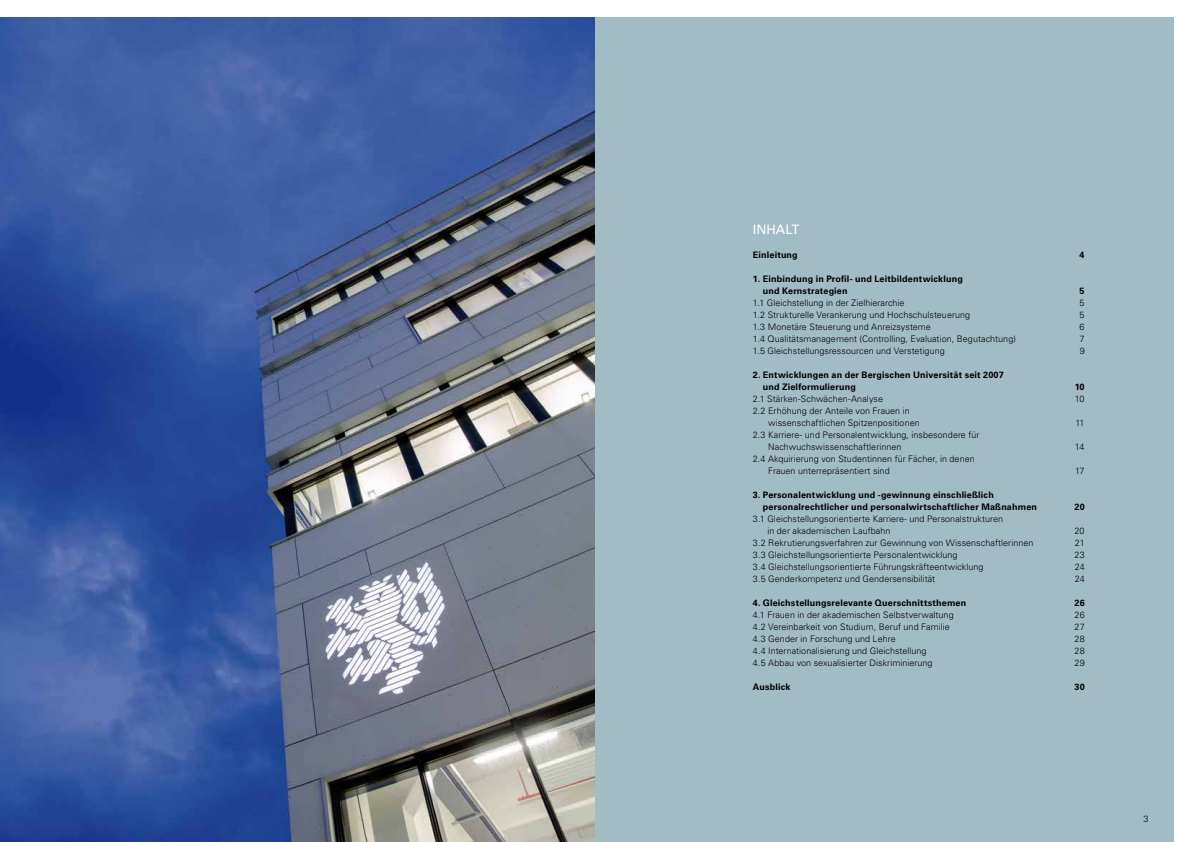
<style>
.page{position:relative;width:1191px;height:842px;background:#fff}
.page>*{position:absolute;margin:0;border:0;box-sizing:border-box;transform-origin:0 0}
.t1{font:13px "Univers LT Pro 55 Roman";letter-spacing:-.005em;color:#fff}
.t2{font:300 9px/12px "Univers LT Pro 45";letter-spacing:.005em;color:#000}
.t3{font:700 9px/12px "Univers LT Pro 65";letter-spacing:.02em;color:#000}
</style>
<div class="page">
<img style="left:0;top:17px;width:595px;height:825px">
<div style="left:595px;top:17px;width:579px;height:825px;background:#a2bcc5"></div>
<h1 class="t1" style="left:753px;top:222px;width:48px">INHALT</h1>
<p class="t3" style="left:753px;top:249px;width:46px">Einleitung</p>
<p class="t3" style="left:1079px;top:249px;width:7px">4</p>
<p class="t3" style="left:763px;top:273px;width:201px;text-indent:-10px">1. Einbindung in Profil- und Leitbildentwicklung und Kernstrategien</p>
<p class="t3" style="left:1079px;top:285px;width:7px">5</p>
<p class="t2" style="left:753px;top:297px;width:153px">1.1 Gleichstellung in der Zielhierarchie</p>
<p class="t2" style="left:1079px;top:297px;width:7px">5</p>
<p class="t2" style="left:753px;top:309px;width:219px">1.2 Strukturelle Verankerung und Hochschulsteuerung</p>
<p class="t2" style="left:1079px;top:309px;width:7px">5</p>
<p class="t2" style="left:753px;top:321px;width:180px">1.3 Monetäre Steuerung und Anreizsysteme</p>
<p class="t2" style="left:1079px;top:321px;width:7px">6</p>
<p class="t2" style="left:753px;top:333px;width:264px">1.4 Qualitätsmanagement (Controlling, Evaluation, Begutachtung)</p>
<p class="t2" style="left:1079px;top:333px;width:7px">7</p>
<p class="t2" style="left:753px;top:345px;width:193px">1.5 Gleichstellungsressourcen und Verstetigung</p>
<p class="t2" style="left:1079px;top:345px;width:7px">9</p>
<p class="t3" style="left:763px;top:369px;width:242px;text-indent:-10px">2. Entwicklungen an der Bergischen Universität seit 2007 und Zielformulierung</p>
<p class="t3" style="left:1074px;top:381px;width:11px">10</p>
<p class="t2" style="left:753px;top:393px;width:132px">2.1 Stärken-Schwächen-Analyse</p>
<p class="t2" style="left:1075px;top:393px;width:11px">10</p>
<p class="t2" style="left:768px;top:405px;width:153px;text-indent:-15px">2.2 Erhöhung der Anteile von Frauen in wissenschaftlichen Spitzenpositionen</p>
<p class="t2" style="left:1075px;top:417px;width:11px">11</p>
<p class="t2" style="left:768px;top:429px;width:213px;text-indent:-15px">2.3 Karriere- und Personalentwicklung, insbesondere für<br>Nachwuchswissenschaftlerinnen</p>
<p class="t2" style="left:768px;top:453px;width:208px;text-indent:-15px">2.4 Akquirierung von Studentinnen für Fächer, in denen<br>Frauen unterrepräsentiert sind</p>
<p class="t3" style="left:763px;top:489px;width:276px;text-indent:-10px">3. Personalentwicklung und -gewinnung einschließlich personalrechtlicher und personalwirtschaftlicher Maßnahmen</p>
<p class="t2" style="left:767px;top:513px;width:237px;text-indent:-14px">3.1 Gleichstellungsorientierte Karriere- und Personalstrukturen in der akademischen Laufbahn</p>
<p class="t2" style="left:1075px;top:441px;width:11px">14</p>
<p class="t2" style="left:1075px;top:465px;width:11px">17</p>
<p class="t3" style="left:1074px;top:501px;width:12px">20</p>
<p class="t2" style="left:1074px;top:525px;width:12px">20</p>
<p class="t2" style="left:753px;top:537px;width:282px">3.2 Rekrutierungsverfahren zur Gewinnung von Wissenschaftlerinnen</p>
<p class="t2" style="left:1074px;top:537px;width:11px">21</p>
<p class="t2" style="left:753px;top:549px;width:206px">3.3 Gleichstellungsorientierte Personalentwicklung</p>
<p class="t2" style="left:1074px;top:549px;width:12px">23</p>
<p class="t2" style="left:753px;top:561px;width:232px">3.4 Gleichstellungsorientierte Führungskräfteentwicklung</p>
<p class="t2" style="left:1074px;top:561px;width:11px">24</p>
<p class="t2" style="left:753px;top:573px;width:184px">3.5 Genderkompetenz und Gendersensibilität</p>
<p class="t2" style="left:1074px;top:573px;width:11px">24</p>
<p class="t3" style="left:753px;top:597px;width:215px">4. Gleichstellungsrelevante Querschnittsthemen</p>
<p class="t3" style="left:1074px;top:597px;width:12px">26</p>
<p class="t2" style="left:753px;top:609px;width:202px">4.1 Frauen in der akademischen Selbstverwaltung</p>
<p class="t2" style="left:1074px;top:609px;width:12px">26</p>
<p class="t2" style="left:753px;top:621px;width:198px">4.2 Vereinbarkeit von Studium, Beruf und Familie</p>
<p class="t2" style="left:1074px;top:621px;width:12px">27</p>
<p class="t2" style="left:753px;top:633px;width:144px">4.3 Gender in Forschung und Lehre</p>
<p class="t2" style="left:1074px;top:633px;width:12px">28</p>
<p class="t2" style="left:753px;top:645px;width:175px">4.4 Internationalisierung und Gleichstellung</p>
<p class="t2" style="left:1074px;top:645px;width:12px">28</p>
<p class="t2" style="left:753px;top:657px;width:181px">4.5 Abbau von sexualisierter Diskriminierung</p>
<p class="t2" style="left:1074px;top:657px;width:12px">29</p>
<p class="t3" style="left:753px;top:681px;width:39px">Ausblick</p>
<p class="t3" style="left:1074px;top:681px;width:12px">30</p>
<p class="t2" style="left:1143px;top:813px;width:7px">3</p>
</div>
